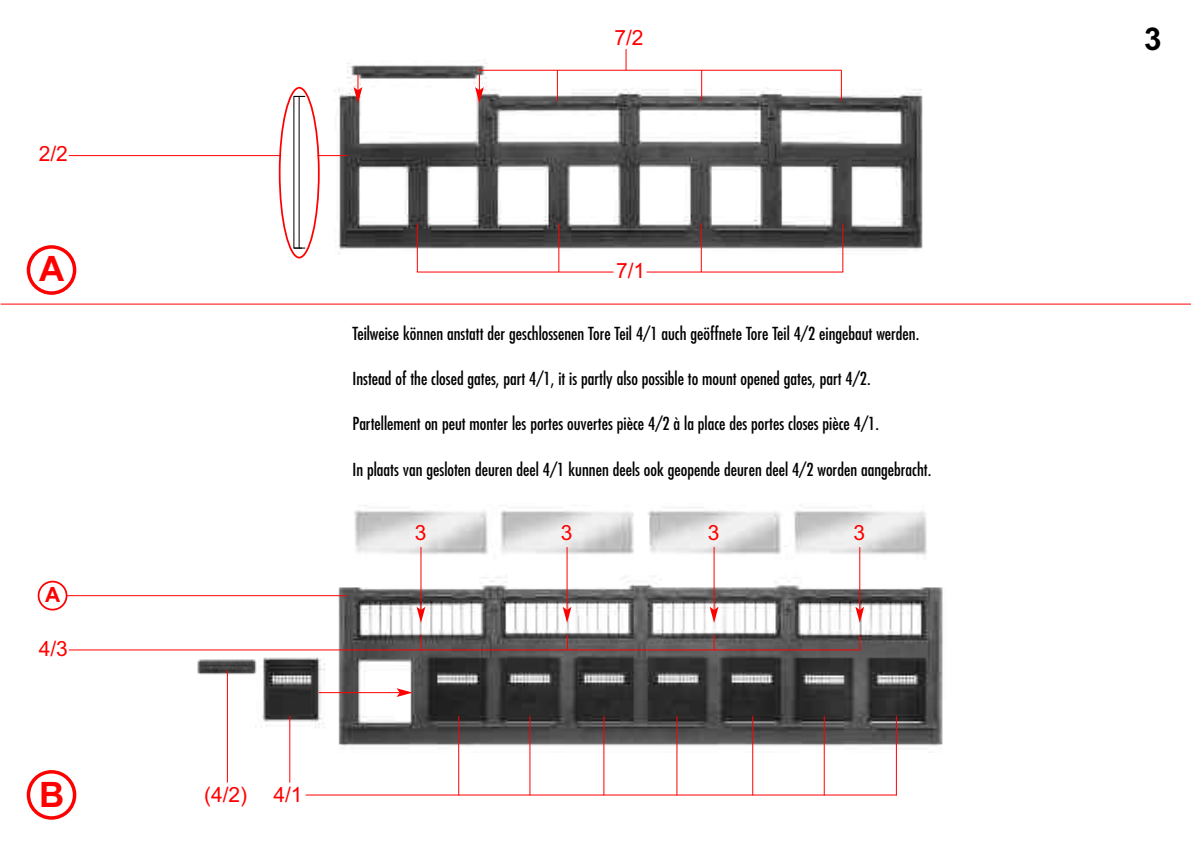
<style>
.page{position:relative;width:1191px;height:844px;background:#fff}
.page>*{position:absolute;margin:0;border:0;box-sizing:border-box;transform-origin:0 0}
.t1{font:700 35px "Arial";color:#f00}
.t2{font:700 31.5px "Arial";color:#000}
.t3{font:21px "Arial";color:#f00}
.t4{font:700 21px "Arial";color:#f00}
.t5{font:condensed 17.5px "Futura";color:#000}
</style>
<div class="page">
<hr style="left:1px;top:303px;width:1190px;height:1px;background:#f00">
<img style="left:333px;top:60px;width:590px;height:194px">
<img style="left:255px;top:505px;width:688px;height:247px">
<svg style="left:625px;top:49px;width:1px;height:21px"></svg>
<hr style="left:417px;top:223px;width:1px;height:49px;background:#f00">
<hr style="left:289px;top:715px;width:1px;height:67px;background:#f00">
<svg style="left:421px;top:634px;width:1px;height:15px"></svg>
<svg style="left:567px;top:634px;width:1px;height:15px"></svg>
<svg style="left:713px;top:634px;width:1px;height:15px"></svg>
<svg style="left:859px;top:634px;width:1px;height:15px"></svg>
<hr style="left:458px;top:715px;width:1px;height:80px;background:#f00">
<hr style="left:529px;top:715px;width:1px;height:80px;background:#f00">
<hr style="left:603px;top:715px;width:1px;height:80px;background:#f00">
<hr style="left:676px;top:715px;width:1px;height:80px;background:#f00">
<hr style="left:752px;top:715px;width:1px;height:80px;background:#f00">
<hr style="left:824px;top:715px;width:1px;height:80px;background:#f00">
<hr style="left:896px;top:715px;width:1px;height:80px;background:#f00">
<hr style="left:558px;top:223px;width:1px;height:49px;background:#f00">
<hr style="left:701px;top:223px;width:1px;height:49px;background:#f00">
<hr style="left:842px;top:223px;width:1px;height:49px;background:#f00">
<hr style="left:646px;top:271px;width:197px;height:1px;background:#f00">
<hr style="left:417px;top:271px;width:196px;height:1px;background:#f00">
<hr style="left:557px;top:70px;width:1px;height:31px;background:#f00">
<hr style="left:701px;top:70px;width:1px;height:31px;background:#f00">
<hr style="left:841px;top:70px;width:1px;height:31px;background:#f00">
<hr style="left:478px;top:70px;width:363px;height:1px;background:#f00">
<hr style="left:69px;top:155px;width:278px;height:1px;background:#f00">
<hr style="left:66px;top:595px;width:280px;height:1px;background:#f00">
<hr style="left:69px;top:649px;width:791px;height:1px;background:#f00">
<hr style="left:306px;top:794px;width:590px;height:1px;background:#f00">
<svg style="left:353px;top:75px;width:9px;height:28px"></svg>
<hr style="left:420px;top:547px;width:1px;height:62px;background:#f00">
<svg style="left:416px;top:606px;width:9px;height:16px"></svg>
<hr style="left:319px;top:692px;width:80px;height:1px;background:#f00">
<svg style="left:396px;top:688px;width:17px;height:8px"></svg>
<hr style="left:566px;top:547px;width:1px;height:62px;background:#f00">
<svg style="left:562px;top:606px;width:9px;height:16px"></svg>
<hr style="left:713px;top:547px;width:1px;height:62px;background:#f00">
<svg style="left:709px;top:606px;width:9px;height:16px"></svg>
<hr style="left:859px;top:547px;width:1px;height:62px;background:#f00">
<svg style="left:855px;top:606px;width:9px;height:16px"></svg>
<svg style="left:475px;top:75px;width:9px;height:28px"></svg>
<div style="left:197px;top:658px;width:61px;height:20px;background:linear-gradient(to right,#f7f7f7,#f8f8f8)"></div>
<img style="left:197px;top:658px;width:59px;height:16px">
<svg style="left:27px;top:245px;width:49px;height:50px"></svg>
<svg style="left:27px;top:770px;width:49px;height:49px"></svg>
<svg style="left:38px;top:580px;width:29px;height:30px"></svg>
<hr style="left:227px;top:670px;width:1px;height:112px;background:#f00">
<svg style="left:279px;top:87px;width:41px;height:171px"></svg>
<p class="t3" style="left:39px;top:142px;width:31px">2/2</p>
<h1 class="t1" style="left:39px;top:248px;width:27px">A</h1>
<p class="t4" style="left:45px;top:582px;width:17px">A</p>
<p class="t3" style="left:39px;top:636px;width:31px">4/3</p>
<h1 class="t1" style="left:39px;top:774px;width:27px">B</h1>
<p class="t3" style="left:614px;top:25px;width:31px">7/2</p>
<h2 class="t2" style="left:1144px;top:20px;width:19px">3</h2>
<p class="t3" style="left:616px;top:259px;width:31px">7/1</p>
<p class="t5" style="left:352px;top:325px;width:568px">Teilweise können anstatt der geschlossenen Tore Teil 4/1 auch geöffnete Tore Teil 4/2 eingebaut werden.</p>
<p class="t5" style="left:352px;top:370px;width:519px">Instead of the closed gates, part 4/1, it is partly also possible to mount opened gates, part 4/2.</p>
<p class="t5" style="left:352px;top:416px;width:528px">Partellement on peut monter les portes ouvertes pièce 4/2 à la place des portes closes pièce 4/1.</p>
<p class="t5" style="left:352px;top:461px;width:580px">In plaats van gesloten deuren deel 4/1 kunnen deels ook geopende deuren deel 4/2 worden aangebracht.</p>
<p class="t3" style="left:415px;top:520px;width:13px">3</p>
<p class="t3" style="left:561px;top:520px;width:13px">3</p>
<p class="t3" style="left:708px;top:520px;width:13px">3</p>
<p class="t3" style="left:853px;top:520px;width:13px">3</p>
<p class="t3" style="left:204px;top:781px;width:100px">(4/2) 4/1</p>
</div>
